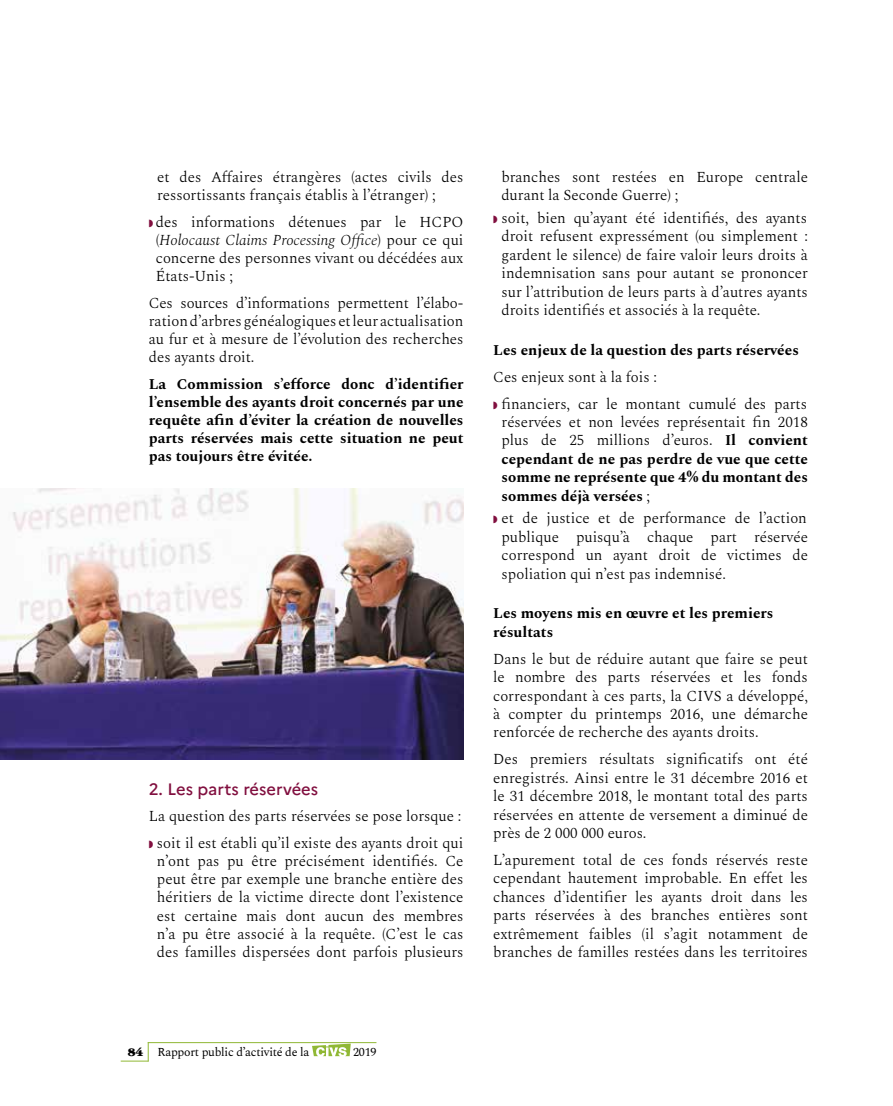
<style>
.page{position:relative;width:893px;height:1106px;background:#fff}
.page>*{position:absolute;margin:0;border:0;box-sizing:border-box;transform-origin:0 0}
.t1{font:500 16.5px "Marianne";letter-spacing:-.005em;color:#810f3f}
.t2{font:300 15px/18.5px "Spectral";color:#000;text-align:justify}
.t3{font:700 15px/18.5px "Spectral";color:#000;text-align:justify}
.t4{font:12px "Spectral";letter-spacing:-.02em;color:#000}
.s1{font-style:italic}
.s2{font-weight:300}
.s3{font-family:"Garamond";font-weight:900}
</style>
<div class="page">
<svg style="left:121px;top:1042px;width:28px;height:19px"></svg>
<hr style="left:148px;top:1042px;width:228px;height:1px;background:#90b835">
<svg style="left:312px;top:1043px;width:39px;height:13px"></svg>
<img style="left:0;top:488px;width:463px;height:271px">
<p class="t2" style="left:157px;top:167px;width:308px">et des Affaires étrangères (actes civils des ressortissants français établis à l’étranger) ;</p>
<p class="t2" style="left:156px;top:211px;width:309px">des informations détenues par le HCPO (<span class="s1">Holocaust Claims Processing Office</span>) pour ce qui concerne des personnes vivant ou décédées aux États-Unis ;</p>
<p class="t2" style="left:149px;top:292px;width:316px">Ces sources d’informations permettent l’élabo&shy;ration d’arbres généalogiques et leur actualisation au fur et à mesure de l’évolution des recherches des ayants droit.</p>
<p class="t3" style="left:149px;top:373px;width:316px">La Commission s’efforce donc d’identifier l’ensemble des ayants droit concernés par une requête afin d’éviter la création de nouvelles parts réservées mais cette situation ne peut pas toujours être évitée.</p>
<p class="t1" style="left:149px;top:778px;width:171px">2. Les parts réservées</p>
<p class="t2" style="left:149px;top:802px;width:316px;line-height:26.7px;text-align:center">La question des parts réservées se pose lorsque : soit il est établi qu’il existe des ayants droit qui</p>
<p class="t2" style="left:157px;top:851px;width:308px">n’ont pas pu être précisément identifiés. Ce peut être par exemple une branche entière des héritiers de la victime directe dont l’existence est certaine mais dont aucun des membres n’a pu être associé à la requête. (C’est le cas des familles dispersées dont parfois plusieurs</p>
<p class="t2" style="left:501px;top:166px;width:308px">branches sont restées en Europe centrale durant la Seconde Guerre) ;</p>
<p class="t2" style="left:502px;top:208px;width:308px">soit, bien qu’ayant été identifiés, des ayants droit refusent expressément (ou simplement : gardent le silence) de faire valoir leurs droits à indemnisation sans pour autant se prononcer sur l’attribution de leurs parts à d’autres ayants droits identifiés et associés à la requête.</p>
<p class="t3" style="left:493px;top:339px;width:307px">Les enjeux de la question des parts réservées</p>
<p class="t2" style="left:502px;top:362px;width:307px;line-height:26.8px;text-indent:-8px">Ces enjeux sont à la fois :<br>financiers, car le montant cumulé des parts</p>
<p class="t3" style="left:502px;top:412px;width:308px"><span class="s2">réservées et non levées représentait fin 2018 plus de 25 millions d’euros.</span> Il convient cependant de ne pas perdre de vue que cette somme ne représente que 4% du montant des sommes déjà versées <span class="s2">;</span></p>
<p class="t2" style="left:502px;top:508px;width:308px">et de justice et de performance de l’action publique puisqu’à chaque part réservée correspond un ayant droit de victimes de spoliation qui n’est pas indemnisé.</p>
<p class="t3" style="left:493px;top:603px;width:282px">Les moyens mis en œuvre et les premiers résultats</p>
<p class="t2" style="left:493px;top:648px;width:316px">Dans le but de réduire autant que faire se peut le nombre des parts réservées et les fonds correspondant à ces parts, la CIVS a développé, à compter du printemps 2016, une démarche renforcée de recherche des ayants droits.</p>
<p class="t2" style="left:493px;top:749px;width:316px">Des premiers résultats significatifs ont été enregistrés. Ainsi entre le 31 décembre 2016 et le 31 décembre 2018, le montant total des parts réservées en attente de versement a diminué de près de 2 000 000 euros.</p>
<p class="t2" style="left:493px;top:849px;width:316px">L’apurement total de ces fonds réservés reste cependant hautement improbable. En effet les chances d’identifier les ayants droit dans les parts réservées à des branches entières sont extrêmement faibles (il s’agit notamment de branches de familles restées dans les territoires</p>
<p class="t4" style="left:128px;top:1043px;width:183px"><span class="s3">84</span> Rapport public d’activité de la</p>
<p class="t4" style="left:353px;top:1043px;width:25px">2019</p>
</div>
